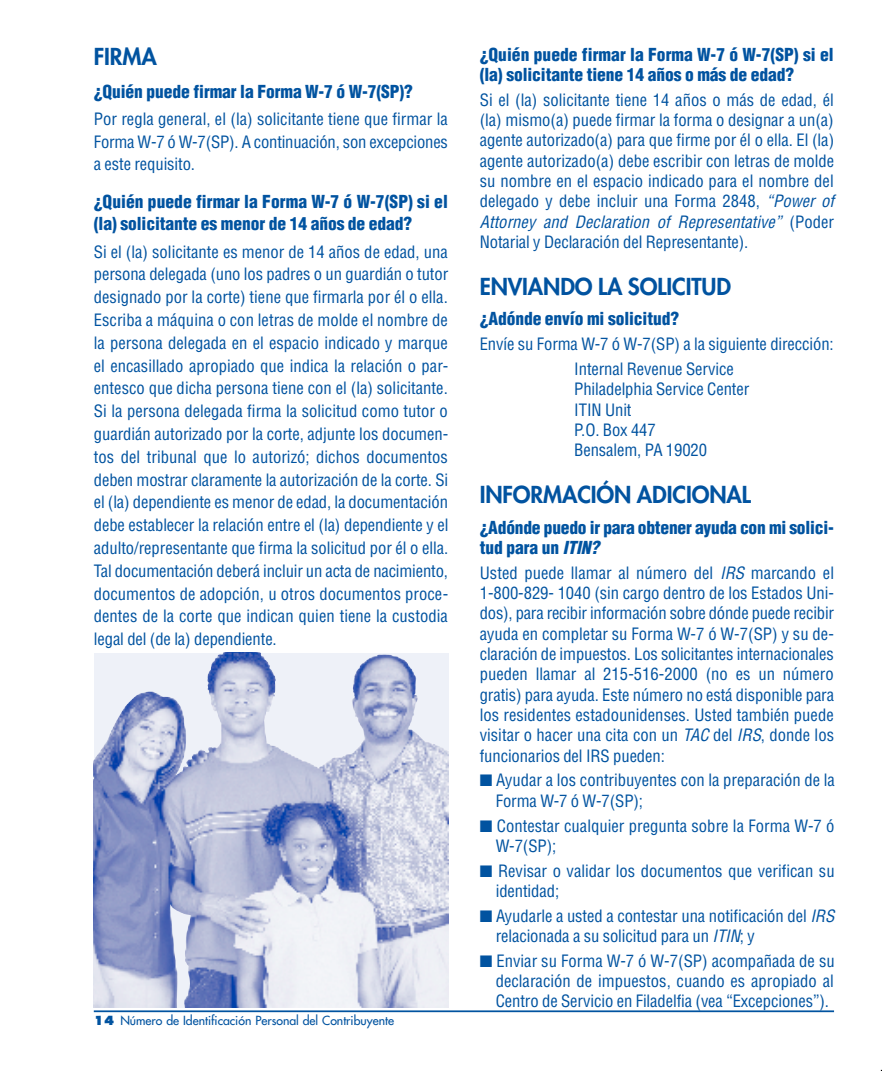
<style>
.page{position:relative;width:882px;height:1071px;background:#fff}
.page>*{position:absolute;margin:0;border:0;box-sizing:border-box;transform-origin:0 0}
.t1{font:800 22.75px "Futura";letter-spacing:-.005em;color:#0153a0}
.t2{font:900 condensed 17.5px/20.3px "Helvetica";letter-spacing:-.005em;color:#0153a0}
.t3{font:condensed 16.62px/20.3px "Helvetica";letter-spacing:-.005em;color:#0153a0;text-align:justify}
.t4{font:12.25px "Futura";color:#0153a0}
.s1{font-weight:800}
.s2{font-style:italic}
</style>
<div class="page">
<hr style="left:94px;top:1010px;width:740px;height:2px;background:#0153a0">
<svg style="left:94px;top:653px;width:354px;height:354px;background:#bdc4de"></svg>
<h1 class="t1" style="left:94px;top:42px;width:64px">FIRMA</h1>
<p class="t2" style="left:94px;top:81px;width:321px">¿Quién puede firmar la Forma W-7 ó W-7(SP)?</p>
<p class="t3" style="left:94px;top:107px;width:356px;line-height:22.8px">Por regla general, el (la) solicitante tiene que firmar la Forma W-7 ó W-7(SP). A continuación, son excepciones a este requisito.</p>
<p class="t2" style="left:94px;top:190px;width:356px;line-height:22.8px">¿Quién puede firmar la Forma W-7 ó W-7(SP) si el (la) solicitante es menor de 14 años de edad?</p>
<p class="t3" style="left:94px;top:240px;width:356px;line-height:22.8px">Si el (la) solicitante es menor de 14 años de edad, una persona delegada (uno los padres o un guardián o tutor designado por la corte) tiene que firmarla por él o ella.<br>Escriba a máquina o con letras de molde el nombre de la persona delegada en el espacio indicado y marque el encasillado apropiado que indica la relación o par&shy;entesco que dicha persona tiene con el (la) solicitante.<br>Si la persona delegada firma la solicitud como tutor o guardián autorizado por la corte, adjunte los documen&shy;tos del tribunal que lo autorizó; dichos documentos deben mostrar claramente la autorización de la corte. Si el (la) dependiente es menor de edad, la documentación debe establecer la relación entre el (la) dependiente y el adulto/representante que firma la solicitud por él o ella.<br>Tal documentación deberá incluir un acta de nacimiento, documentos de adopción, u otros documentos proce&shy;dentes de la corte que indican quien tiene la custodia legal del (de la) dependiente.</p>
<p class="t4" style="left:94px;top:1013px;width:302px"><span class="s1">14</span> Número de Identificación Personal del Contribuyente</p>
<p class="t2" style="left:480px;top:44px;width:356px">¿Quién puede firmar la Forma W-7 ó W-7(SP) si el (la) solicitante tiene 14 años o más de edad?</p>
<p class="t3" style="left:480px;top:89px;width:356px">Si el (la) solicitante tiene 14 años o más de edad, él (la) mismo(a) puede firmar la forma o designar a un(a) agente autorizado(a) para que firme por él o ella. El (la) agente autorizado(a) debe escribir con letras de molde su nombre en el espacio indicado para el nombre del delegado y debe incluir una Forma 2848, <span class="s2">“Power of Attorney and Declaration of Representative”</span> (Poder Notarial y Declaración del Representante).</p>
<h1 class="t1" style="left:480px;top:272px;width:253px">ENVIANDO LA SOLICITUD</h1>
<p class="t2" style="left:480px;top:309px;width:201px">¿Adónde envío mi solicitud?</p>
<p class="t3" style="left:480px;top:332px;width:355px;line-height:24.7px;text-align:center">Envíe su Forma W-7 ó W-7(SP) a la siguiente dirección:<br>Internal Revenue Service</p>
<p class="t3" style="left:574px;top:379px;width:177px;text-align:left">Philadelphia Service Center<br>ITIN Unit<br>P.O. Box 447<br>Bensalem, PA 19020</p>
<h1 class="t1" style="left:480px;top:481px;width:273px">INFORMACIÓN ADICIONAL</h1>
<p class="t2" style="left:480px;top:517px;width:356px">¿Adónde puedo ir para obtener ayuda con mi solici&shy;tud para un <span class="s2">ITIN?</span></p>
<p class="t3" style="left:480px;top:563px;width:356px">Usted puede llamar al número del <span class="s2">IRS</span> marcando el 1-800-829- 1040 (sin cargo dentro de los Estados Uni&shy;dos), para recibir información sobre dónde puede recibir ayuda en completar su Forma W-7 ó W-7(SP) y su de&shy;claración de impuestos. Los solicitantes internacionales pueden llamar al 215-516-2000 (no es un número gratis) para ayuda. Este número no está disponible para los residentes estadounidenses. Usted también puede visitar o hacer una cita con un <span class="s2">TAC</span> del <span class="s2">IRS</span>, donde los funcionarios del IRS pueden:</p>
<p class="t3" style="left:496px;top:770px;width:341px">Ayudar a los contribuyentes con la preparación de la<br>Forma W-7 ó W-7(SP);</p>
<p class="t3" style="left:496px;top:815px;width:340px">Contestar cualquier pregunta sobre la Forma W-7 ó<br>W-7(SP);</p>
<p class="t3" style="left:496px;top:860px;width:340px">Revisar o validar los documentos que verifican su identidad;</p>
<p class="t3" style="left:496px;top:905px;width:340px">Ayudarle a usted a contestar una notificación del <span class="s2">IRS </span>relacionada a su solicitud para un <span class="s2">ITIN</span>; y</p>
<p class="t3" style="left:496px;top:950px;width:341px">Enviar su Forma W-7 ó W-7(SP) acompañada de su declaración de impuestos, cuando es apropiado al Centro de Servicio en Filadelfia (vea “Excepciones”).</p>
</div>
